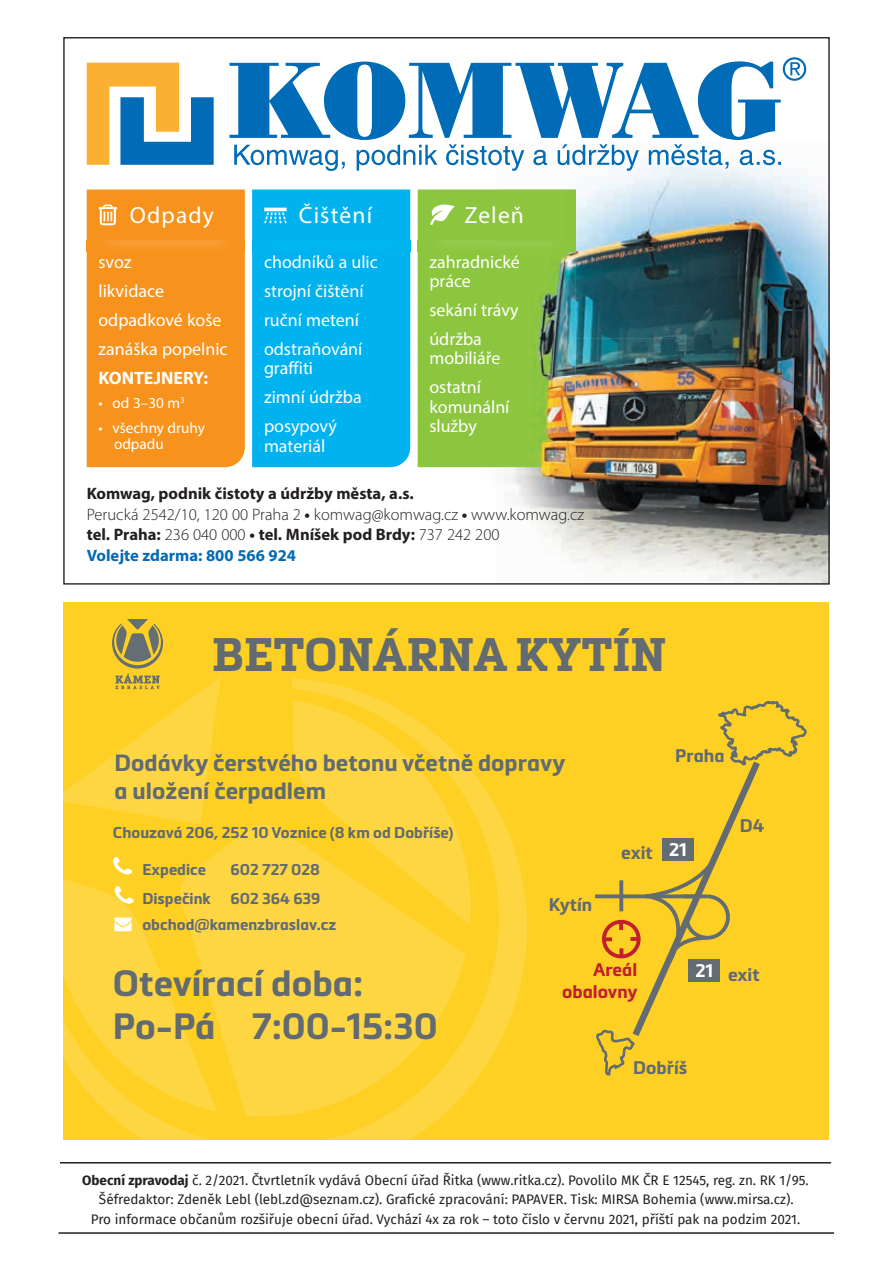
<style>
.page{position:relative;width:893px;height:1263px;background:#fff}
.page>*{position:absolute;margin:0;border:0;box-sizing:border-box;transform-origin:0 0}
.t1{font:700 46.35px "Metronic Slab Pro";color:#626a72}
.t2{font:700 36px/43.2px "Metronic Pro";color:#626a72}
.t3{font:23.4px "Myriad Pro";letter-spacing:.05em;color:#fff}
.t4{font:700 23.1px/27.8px "Metronic Pro";color:#626a72}
.t5{font:18px/29.1px "Myriad Pro";color:#fff}
.t6{font:700 18px "Metronic Pro";color:#626a72}
.t7{font:700 18px/21.6px "Metronic Pro";color:#c01f2f;text-align:right}
.t8{font:700 18px "Myriad Pro";color:#fff}
.t9{font:700 18px "Metronic Pro";color:#fff}
.t10{font:300 16.5px/20.7px "Myriad Pro";color:#231f20}
.t11{font:700 15.45px "Metronic Pro";color:#626a72}
.t12{font:15.15px/16.5px "Myriad Pro";color:#fff}
.t13{font:13.5px/19.5px "Fira Sans";color:#231f20;text-align:center}
.s1{font-weight:700}
.s2{font-weight:700;color:#006bb6}
.s3{color:#fff}
</style>
<div class="page">
<hr style="left:60px;top:1162px;width:771px;height:1px;background:#231f20">
<hr style="left:59px;top:1232px;width:775px;height:2px;background:#231f20">
<img style="left:439px;top:467px;width:105px;height:56px">
<img style="left:576px;top:190px;width:252px;height:148px">
<img style="left:544px;top:338px;width:284px;height:245px">
<svg style="left:87px;top:63px;width:33px;height:102px"></svg>
<svg style="left:120px;top:57px;width:686px;height:114px"></svg>
<div style="left:252px;top:189px;width:158px;height:278px;background:#00b3ef"></div>
<div style="left:252px;top:240px;width:158px;height:11px;background:#00b6f0"></div>
<div style="left:87px;top:189px;width:158px;height:278px;background:#f7931d"></div>
<img style="left:418px;top:189px;width:158px;height:278px">
<div style="left:64px;top:602px;width:765px;height:537px;background:#ffd024"></div>
<svg style="left:108px;top:678px;width:419px;height:461px"></svg>
<svg style="left:176px;top:818px;width:289px;height:301px;fill:#fed641"></svg>
<svg style="left:293px;top:700px;width:181px;height:226px"></svg>
<svg style="left:596px;top:701px;width:211px;height:375px"></svg>
<div style="left:688px;top:959px;width:31px;height:23px;background:#626c72"></div>
<div style="left:663px;top:838px;width:31px;height:22px;background:#626c72"></div>
<svg style="left:64px;top:857px;width:153px;height:255px"></svg>
<svg style="left:112px;top:619px;width:51px;height:49px"></svg>
<svg style="left:64px;top:674px;width:157px;height:150px"></svg>
<h3 class="t3" style="left:130px;top:201px;width:86px">Odpady</h3>
<h3 class="t3" style="left:299px;top:201px;width:75px">Čištění</h3>
<h3 class="t5" style="left:98px;top:247px;width:131px">svoz<br>likvidace odpadkové koše zanáška popelnic</h3>
<h3 class="t8" style="left:98px;top:366px;width:111px">KONTEJNERY:</h3>
<p class="t12" style="left:98px;top:395px;width:88px">• od 3–30 m<sup>3</sup></p>
<p class="t12" style="left:114px;top:419px;width:92px;text-indent:-16px">• všechny druhy odpadu</p>
<h3 class="t3" style="left:464px;top:201px;width:61px">Zeleň</h3>
<h3 class="t5" style="left:264px;top:247px;width:115px">chodníků a ulic strojní čištění ruční metení odstraňování</h3>
<h3 class="t5" style="left:264px;top:353px;width:99px">graffiti<br>zimní údržba posypový</h3>
<h3 class="t5" style="left:264px;top:431px;width:63px">materiál</h3>
<p class="t10" style="left:87px;top:483px;width:499px"><span class="s1">Komwag, podnik čistoty a údržby města, a.s.<br></span>Perucká 2542/10, 120 00 Praha 2 <span class="s1">•</span> komwag@komwag.cz <span class="s1">•</span> www.komwag.cz <span class="s1">tel. Praha:</span> 236 040 000 <span class="s1">• tel. Mníšek pod Brdy:</span> 737 242 200<br><span class="s2">Volejte zdarma: 800 566 924</span></p>
<h3 class="t5" style="left:429px;top:252px;width:92px;line-height:19.4px">zahradnické práce</h3>
<h3 class="t5" style="left:429px;top:295px;width:91px">sekání trávy údržba</h3>
<h3 class="t5" style="left:429px;top:343px;width:72px">mobiliáře ostatní</h3>
<h3 class="t5" style="left:429px;top:397px;width:82px;line-height:19.4px">komunální služby</h3>
<h1 class="t1" style="left:212px;top:625px;width:456px">BETONÁRNA KYTÍN</h1>
<h3 class="t4" style="left:115px;top:749px;width:452px">Dodávky čerstvého betonu včetně dopravy a uložení čerpadlem</h3>
<p class="t11" style="left:113px;top:822px;width:342px">Chouzavá 206, 252 10 Voznice (8 km od Dobříše)</p>
<p class="t11" style="left:142px;top:859px;width:65px">Expedice</p>
<p class="t11" style="left:231px;top:859px;width:91px">602 727 028</p>
<p class="t11" style="left:142px;top:888px;width:70px">Dispečink</p>
<p class="t11" style="left:231px;top:888px;width:91px">602 364 639</p>
<p class="t11" style="left:115px;top:914px;width:223px"><span class="s3">→</span> obchod@kamenzbraslav.cz</p>
<h3 class="t6" style="left:549px;top:893px;width:45px">Kytín</h3>
<h3 class="t6" style="left:675px;top:744px;width:51px">Praha</h3>
<h3 class="t6" style="left:621px;top:841px;width:67px">exit <sup>21</sup></h3>
<h3 class="t6" style="left:740px;top:814px;width:26px">D4</h3>
<h2 class="t2" style="left:113px;top:961px;width:326px">Otevírací doba:<br>Po-Pá 7:00-15:30</h2>
<h3 class="t7" style="left:562px;top:958px;width:77px">Areál obalovny</h3>
<h3 class="t9" style="left:695px;top:959px;width:19px">21</h3>
<h3 class="t6" style="left:728px;top:963px;width:33px">exit</h3>
<h3 class="t6" style="left:633px;top:1056px;width:56px">Dobříš</h3>
<p class="t13" style="left:82px;top:1170px;width:728px"><span class="s1">Obecní zpravodaj</span> č. 2/2021. Čtvrtletník vydává Obecní úřad Řitka (www.ritka.cz). Povolilo MK ČR E 12545, reg. zn. RK 1/95.<br>Šéfredaktor: Zdeněk Lebl (lebl.zd@seznam.cz). Grafické zpracování: PAPAVER. Tisk: MIRSA Bohemia (www.mirsa.cz).<br>Pro informace občanům rozšiřuje obecní úřad. Vychází 4x za rok – toto číslo v červnu 2021, příští pak na podzim 2021.</p>
</div>
